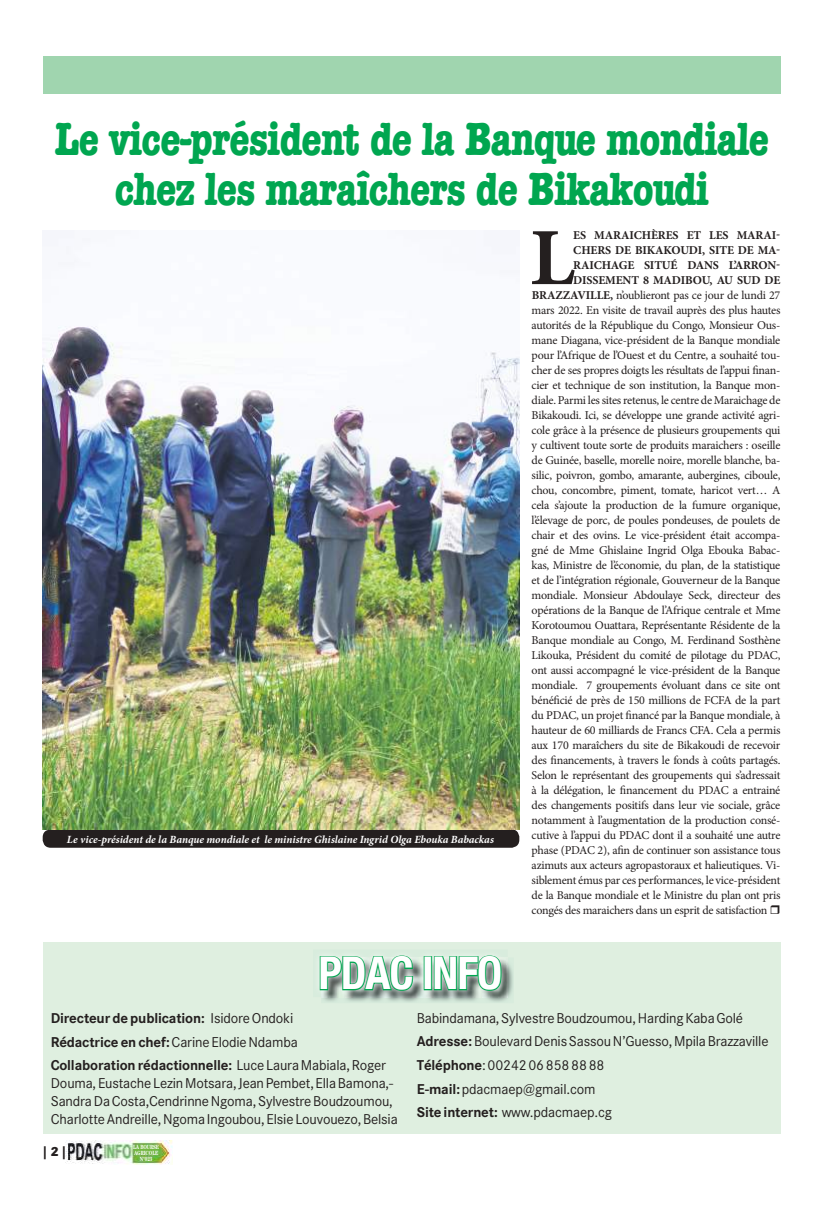
<style>
.page{position:relative;width:823px;height:1205px;background:#fff}
.page>*{position:absolute;margin:0;border:0;box-sizing:border-box;transform-origin:0 0}
.t1{font:700 81.2px "Minion Pro";color:#241f1f}
.t2{font:700 condensed 48px/50px "American Typewriter";letter-spacing:-.025em;color:#00a650;text-align:center}
.t3{font:700 condensed 45px "Helvetica Neue";letter-spacing:-.025em;color:#fff}
.t4{font:14px/23.7px "Corporate SBQ";letter-spacing:-.01em;color:#241f1f}
.t5{font:700 14px/23.7px "Corporate SBQ";letter-spacing:-.01em;color:#241f1f}
.t6{font:800 13px "Corporate SBQ";color:#241f1f}
.t7{font:12px "Minion Pro";letter-spacing:-.02em;color:#241f1f}
.t8{font:700 12px "Minion Pro";letter-spacing:-.01em;color:#241f1f}
.t9{font:italic 700 11px "Minion Pro";letter-spacing:-.005em;color:#fff}
.t10{font:700 6px/6px "Century";letter-spacing:-.025em;color:#fff;text-align:center;scale:.76 1}
.s1{font-weight:700}
.s2{font-weight:400}
</style>
<div class="page">
<div style="left:43px;top:57px;width:737px;height:37px;background:#a0d5af"></div>
<img style="left:66px;top:1140px;width:106px;height:24px">
<div style="left:134px;top:1147px;width:22px;height:7px;background:#72b641"></div>
<div style="left:43px;top:943px;width:737px;height:191px;background:#dfefe0"></div>
<img style="left:322px;top:962px;width:191px;height:41px">
<img style="left:322px;top:959px;width:185px;height:38px">
<svg style="left:319px;top:955px;width:95px;height:37px"></svg>
<div style="left:423px;top:956px;width:9px;height:34px;border:2px solid #00a650"></div>
<svg style="left:432px;top:955px;width:70px;height:37px;background:#7bba99"></svg>
<div style="left:43px;top:829px;width:476px;height:19px;background:#241f1f;border-radius:8px"></div>
<img style="left:43px;top:326px;width:476px;height:503px">
<h2 class="t2" style="left:54px;top:114px;width:718px">Le vice-président de la Banque mondiale chez les maraîchers de Bikakoudi</h2>
<p class="t9" style="left:67px;top:831px;width:428px">Le vice-président de la Banque mondiale et le ministre Ghislaine Ingrid Olga Ebouka Babackas</p>
<h3 class="t3" style="left:318px;top:946px;width:185px">PDAC INFO</h3>
<h1 class="t1" style="left:529px;top:201px;width:46px">L</h1>
<p class="t8" style="left:573px;top:227px;width:208px">ES MARAICHÈRES ET LES MARAI-</p>
<p class="t8" style="left:573px;top:242px;width:208px">CHERS DE BIKAKOUDI, SITE DE MA-</p>
<p class="t8" style="left:573px;top:257px;width:208px">RAICHAGE SITUÉ DANS L’ARRON-</p>
<p class="t8" style="left:573px;top:272px;width:208px">DISSEMENT 8 MADIBOU, AU SUD DE</p>
<p class="t7" style="left:531px;top:287px;width:250px"><span class="s1">BRAZZAVILLE,</span> n’oublieront pas ce jour de lundi 27</p>
<p class="t7" style="left:531px;top:302px;width:250px">mars 2022. En visite de travail auprès des plus hautes</p>
<p class="t7" style="left:531px;top:317px;width:250px">autorités de la République du Congo, Monsieur Ous-</p>
<p class="t7" style="left:531px;top:332px;width:250px">mane Diagana, vice-président de la Banque mondiale</p>
<p class="t7" style="left:531px;top:347px;width:250px">pour l’Afrique de l’Ouest et du Centre, a souhaité tou-</p>
<p class="t7" style="left:531px;top:362px;width:250px">cher de ses propres doigts les résultats de l’appui finan-</p>
<p class="t7" style="left:531px;top:377px;width:250px">cier et technique de son institution, la Banque mon-</p>
<p class="t7" style="left:531px;top:392px;width:250px">diale. Parmi les sites retenus, le centre de Maraichage de</p>
<p class="t7" style="left:531px;top:407px;width:250px">Bikakoudi. Ici, se développe une grande activité agri-</p>
<p class="t7" style="left:531px;top:422px;width:250px">cole grâce à la présence de plusieurs groupements qui</p>
<p class="t7" style="left:531px;top:437px;width:250px">y cultivent toute sorte de produits maraichers : oseille</p>
<p class="t7" style="left:531px;top:452px;width:250px">de Guinée, baselle, morelle noire, morelle blanche, ba-</p>
<p class="t7" style="left:531px;top:467px;width:250px">silic, poivron, gombo, amarante, aubergines, ciboule,</p>
<p class="t7" style="left:531px;top:482px;width:250px">chou, concombre, piment, tomate, haricot vert… A</p>
<p class="t7" style="left:531px;top:497px;width:250px">cela s’ajoute la production de la fumure organique,</p>
<p class="t7" style="left:531px;top:512px;width:250px">l’élevage de porc, de poules pondeuses, de poulets de</p>
<p class="t7" style="left:531px;top:527px;width:250px">chair et des ovins. Le vice-président était accompa-</p>
<p class="t7" style="left:531px;top:542px;width:250px">gné de Mme Ghislaine Ingrid Olga Ebouka Babac-</p>
<p class="t7" style="left:531px;top:557px;width:250px">kas, Ministre de l’économie, du plan, de la statistique</p>
<p class="t7" style="left:531px;top:572px;width:250px">et de l’intégration régionale, Gouverneur de la Banque</p>
<p class="t7" style="left:531px;top:587px;width:250px">mondiale. Monsieur Abdoulaye Seck, directeur des</p>
<p class="t7" style="left:531px;top:602px;width:250px">opérations de la Banque de l’Afrique centrale et Mme</p>
<p class="t7" style="left:531px;top:617px;width:250px">Korotoumou Ouattara, Représentante Résidente de la</p>
<p class="t7" style="left:531px;top:632px;width:250px">Banque mondiale au Congo, M. Ferdinand Sosthène</p>
<p class="t7" style="left:531px;top:647px;width:250px">Likouka, Président du comité de pilotage du PDAC,</p>
<p class="t7" style="left:531px;top:662px;width:250px">ont aussi accompagné le vice-président de la Banque</p>
<p class="t7" style="left:531px;top:677px;width:250px">mondiale. 7 groupements évoluant dans ce site ont</p>
<p class="t7" style="left:531px;top:692px;width:250px">bénéficié de près de 150 millions de FCFA de la part</p>
<p class="t7" style="left:531px;top:707px;width:250px">du PDAC, un projet financé par la Banque mondiale, à</p>
<p class="t7" style="left:531px;top:722px;width:250px">hauteur de 60 milliards de Francs CFA. Cela a permis</p>
<p class="t7" style="left:531px;top:737px;width:250px">aux 170 maraîchers du site de Bikakoudi de recevoir</p>
<p class="t7" style="left:531px;top:752px;width:250px">des financements, à travers le fonds à coûts partagés.</p>
<p class="t7" style="left:531px;top:767px;width:250px">Selon le représentant des groupements qui s’adressait</p>
<p class="t7" style="left:531px;top:782px;width:250px">à la délégation, le financement du PDAC a entrainé</p>
<p class="t7" style="left:531px;top:797px;width:250px">des changements positifs dans leur vie sociale, grâce</p>
<p class="t7" style="left:531px;top:812px;width:250px">notamment à l’augmentation de la production consé-</p>
<p class="t7" style="left:531px;top:827px;width:250px">cutive à l’appui du PDAC dont il a souhaité une autre</p>
<p class="t7" style="left:531px;top:842px;width:250px">phase (PDAC 2), afin de continuer son assistance tous</p>
<p class="t7" style="left:531px;top:857px;width:250px">azimuts aux acteurs agropastoraux et halieutiques. Vi-</p>
<p class="t7" style="left:531px;top:872px;width:250px">siblement émus par ces performances, le vice-président</p>
<p class="t7" style="left:531px;top:887px;width:250px">de la Banque mondiale et le Ministre du plan ont pris</p>
<p class="t7" style="left:531px;top:902px;width:237px">congés des maraichers dans un esprit de satisfaction</p>
<p class="t5" style="left:51px;top:1006px;width:337px">Directeur de publication: <span class="s2">Isidore Ondoki<br></span>Rédactrice en chef: <span class="s2">Carine Elodie Ndamba<br></span>Collaboration rédactionnelle: <span class="s2">Luce Laura Mabiala, Roger</span></p>
<p class="t4" style="left:51px;top:1074px;width:348px;line-height:18px">Douma, Eustache Lezin Motsara, Jean Pembet,Ella Bamona,-<br>Sandra Da Costa,Cendrinne Ngoma, Sylvestre Boudzoumou,<br>Charlotte Andreille, Ngoma Ingoubou, Elsie Louvouezo, Belsia</p>
<p class="t6" style="left:44px;top:1143px;width:24px">| 2 |</p>
<p class="t10" style="left:133px;top:1143px;width:36px">LA BOURSE<br>AGRICOLE<br>N°023</p>
<p class="t4" style="left:416px;top:1006px;width:353px">Babindamana, Sylvestre Boudzoumou, Harding Kaba Golé <span class="s1">Adresse:</span> Boulevard Denis Sassou N’Guesso, Mpila Brazzaville <span class="s1">Téléphone</span>: 00242 06 858 88 88<br><span class="s1">E-mail:</span> pdacmaep@gmail.com<br><span class="s1">Site internet:</span> www.pdacmaep.cg</p>
</div>
